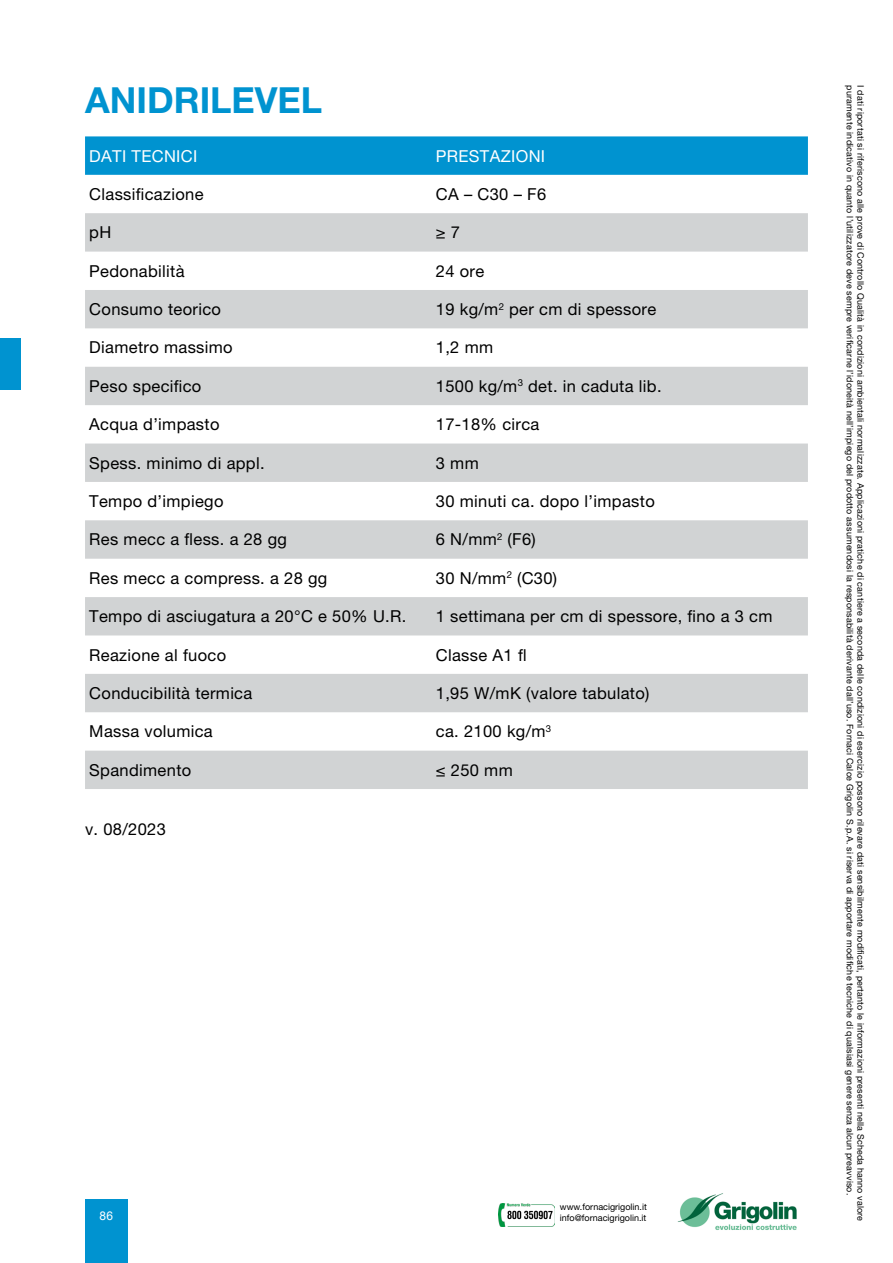
<style>
.page{position:relative;width:893px;height:1263px;background:#fff}
.page>*{position:absolute;margin:0;border:0;box-sizing:border-box;transform-origin:0 0}
.t1{font:700 36px "Helvetica Neue LT Pro";color:#0093d0}
.t2{font:16.5px "Helvetica Neue LT Pro";letter-spacing:.02em;color:#000}
.t3{font:16.5px "Helvetica Neue LT Pro";letter-spacing:.02em;color:#fff}
.t4{font:12px "Arial";color:#fff}
.t5{font:9px "Helvetica Neue LT Com";letter-spacing:.02em;color:#000}
.t6{font:9px "Helvetica Neue LT Com";color:#000}
</style>
<div class="page">
<img style="left:677px;top:1193px;width:120px;height:37px">
<div style="left:85px;top:1199px;width:43px;height:64px;background:#0093d0"></div>
<div style="left:0;top:338px;width:21px;height:51px;background:#0093d0"></div>
<img style="left:498px;top:1203px;width:56px;height:23px">
<div style="left:85px;top:136px;width:723px;height:39px;background:#0093d0"></div>
<svg style="left:85px;top:213px;width:723px;height:192px;fill:#d1d3d4"></svg>
<svg style="left:85px;top:443px;width:723px;height:346px;fill:#d1d3d4"></svg>
<hr style="left:892px;top:536px;width:1px;height:176px;background:#0093d0">
<hr style="left:892px;top:0;width:1px;height:420px;background:#0093d0">
<h1 class="t1" style="left:85px;top:78px;width:239px">ANIDRILEVEL</h1>
<h2 class="t3" style="left:89px;top:146px;width:110px">DATI TECNICI</h2>
<h2 class="t3" style="left:436px;top:146px;width:111px">PRESTAZIONI</h2>
<h2 class="t2" style="left:89px;top:184px;width:116px">Classificazione</h2>
<h2 class="t2" style="left:436px;top:184px;width:112px">CA – C30 – F6</h2>
<h2 class="t2" style="left:89px;top:223px;width:24px">pH</h2>
<h2 class="t2" style="left:436px;top:223px;width:26px">≥ 7</h2>
<h2 class="t2" style="left:89px;top:261px;width:97px">Pedonabilità</h2>
<h2 class="t2" style="left:436px;top:261px;width:50px">24 ore</h2>
<h2 class="t2" style="left:89px;top:299px;width:133px">Consumo teorico</h2>
<h2 class="t2" style="left:436px;top:299px;width:222px">19 kg/m<sup>2</sup> per cm di spessore</h2>
<h2 class="t2" style="left:89px;top:338px;width:145px">Diametro massimo</h2>
<h2 class="t2" style="left:436px;top:338px;width:59px">1,2 mm</h2>
<h2 class="t2" style="left:89px;top:376px;width:114px">Peso specifico</h2>
<h2 class="t2" style="left:436px;top:376px;width:227px">1500 kg/m<sup>3</sup> det. in caduta lib.</h2>
<h2 class="t2" style="left:89px;top:414px;width:132px">Acqua d’impasto</h2>
<h2 class="t2" style="left:436px;top:414px;width:105px">17-18% circa</h2>
<h2 class="t2" style="left:89px;top:453px;width:177px">Spess. minimo di appl.</h2>
<h2 class="t2" style="left:436px;top:453px;width:44px">3 mm</h2>
<h2 class="t2" style="left:89px;top:491px;width:136px">Tempo d’impiego</h2>
<h2 class="t2" style="left:436px;top:491px;width:220px">30 minuti ca. dopo l’impasto</h2>
<h2 class="t2" style="left:89px;top:530px;width:199px">Res mecc a fless. a 28 gg</h2>
<h2 class="t2" style="left:436px;top:530px;width:101px">6 N/mm<sup>2</sup> (F6)</h2>
<h2 class="t2" style="left:89px;top:568px;width:240px">Res mecc a compress. a 28 gg</h2>
<h2 class="t2" style="left:436px;top:568px;width:123px">30 N/mm<sup>2</sup> (C30)</h2>
<h2 class="t2" style="left:89px;top:606px;width:319px">Tempo di asciugatura a 20°C e 50% U.R.</h2>
<h2 class="t2" style="left:436px;top:606px;width:338px">1 settimana per cm di spessore, fino a 3 cm</h2>
<h2 class="t2" style="left:89px;top:645px;width:138px">Reazione al fuoco</h2>
<h2 class="t2" style="left:436px;top:645px;width:92px">Classe A1 fl</h2>
<h2 class="t2" style="left:89px;top:683px;width:165px">Conducibilità termica</h2>
<h2 class="t2" style="left:436px;top:683px;width:215px">1,95 W/mK (valore tabulato)</h2>
<h2 class="t2" style="left:89px;top:722px;width:125px">Massa volumica</h2>
<h2 class="t2" style="left:436px;top:722px;width:117px">ca. 2100 kg/m<sup>3</sup></h2>
<h2 class="t2" style="left:89px;top:760px;width:104px">Spandimento</h2>
<h2 class="t2" style="left:436px;top:760px;width:78px">≤ 250 mm</h2>
<h2 class="t2" style="left:85px;top:819px;width:82px">v. 08/2023</h2>
<p class="t6" style="left:560px;top:1201px;width:88px">www.fornacigrigolin.it</p>
<h3 class="t4" style="left:100px;top:1208px;width:15px">86</h3>
<p class="t6" style="left:560px;top:1212px;width:88px">info@fornacigrigolin.it</p>
<p class="t5" style="left:855px;top:85px;width:1112px;rotate:90deg">puramente indicativo in quanto l’utilizzatore deve sempre verificarne l’idoneità nell’impiego del prodotto assumendosi la responsabilità derivante dall’uso. Fornaci Calce Grigolin S.p.A. si riserva di apportare modifiche tecniche di qualsiasi genere senza alcun preavviso.</p>
<p class="t5" style="left:866px;top:85px;width:1138px;rotate:90deg">I dati riportati si riferiscono alle prove di Controllo Qualità in condizioni ambientali normalizzate. Applicazioni pratiche di cantiere a seconda delle condizioni di esercizio possono rilevare dati sensibilmente modificati, pertanto le informazioni presenti nella Scheda hanno valore</p>
</div>
